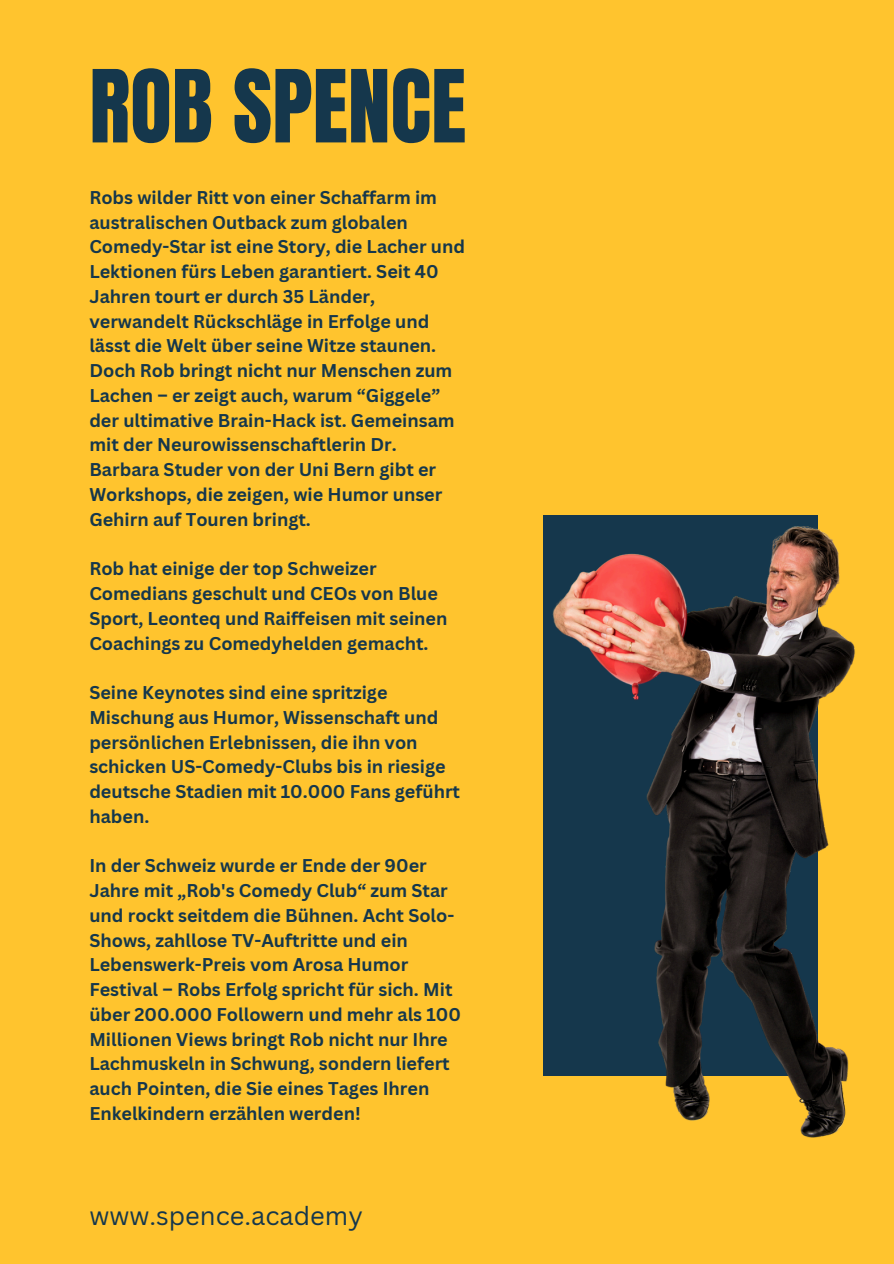
<style>
.page{position:relative;width:894px;height:1264px;background:#fff}
.page>*{position:absolute;margin:0;border:0;box-sizing:border-box;transform-origin:0 0}
.t1{font:85.5px "Anton";color:#15374c}
.t2{font:25.5px "Canva Sans";color:#15374c}
.t3{font:700 18px/24.8px "Canva Sans";color:#15374c}
</style>
<div class="page">
<div style="left:0;top:0;width:893px;height:1263px;background:#ffc42e"></div>
<img style="left:543px;top:515px;width:312px;height:623px">
<p class="t1" style="left:89px;top:45px;width:378px">ROB SPENCE</p>
<p class="t3" style="left:89px;top:184px;width:377px">Robs wilder Ritt von einer Schaffarm im australischen Outback zum globalen Comedy-Star ist eine Story, die Lacher und Lektionen fürs Leben garantiert. Seit 40<br>Jahren tourt er durch 35 Länder, verwandelt Rückschläge in Erfolge und lässt die Welt über seine Witze staunen.<br>Doch Rob bringt nicht nur Menschen zum Lachen – er zeigt auch, warum “Giggele” der ultimative Brain-Hack ist. Gemeinsam mit der Neurowissenschaftlerin Dr.<br>Barbara Studer von der Uni Bern gibt er Workshops, die zeigen, wie Humor unser Gehirn auf Touren bringt.</p>
<p class="t3" style="left:89px;top:556px;width:359px">Rob hat einige der top Schweizer Comedians geschult und CEOs von Blue Sport, Leonteq und Raiffeisen mit seinen Coachings zu Comedyhelden gemacht.</p>
<p class="t3" style="left:89px;top:679px;width:372px">Seine Keynotes sind eine spritzige Mischung aus Humor, Wissenschaft und persönlichen Erlebnissen, die ihn von schicken US-Comedy-Clubs bis in riesige deutsche Stadien mit 10.000 Fans geführt haben.</p>
<p class="t3" style="left:89px;top:853px;width:373px">In der Schweiz wurde er Ende der 90er Jahre mit „Rob's Comedy Club“ zum Star und rockt seitdem die Bühnen. Acht Solo-Shows, zahllose TV-Auftritte und ein Lebenswerk-Preis vom Arosa Humor Festival – Robs Erfolg spricht für sich. Mit über 200.000 Followern und mehr als 100<br>Millionen Views bringt Rob nicht nur Ihre Lachmuskeln in Schwung, sondern liefert auch Pointen, die Sie eines Tages Ihren Enkelkindern erzählen werden!</p>
<h2 class="t2" style="left:89px;top:1197px;width:275px">www.spence.academy</h2>
</div>
